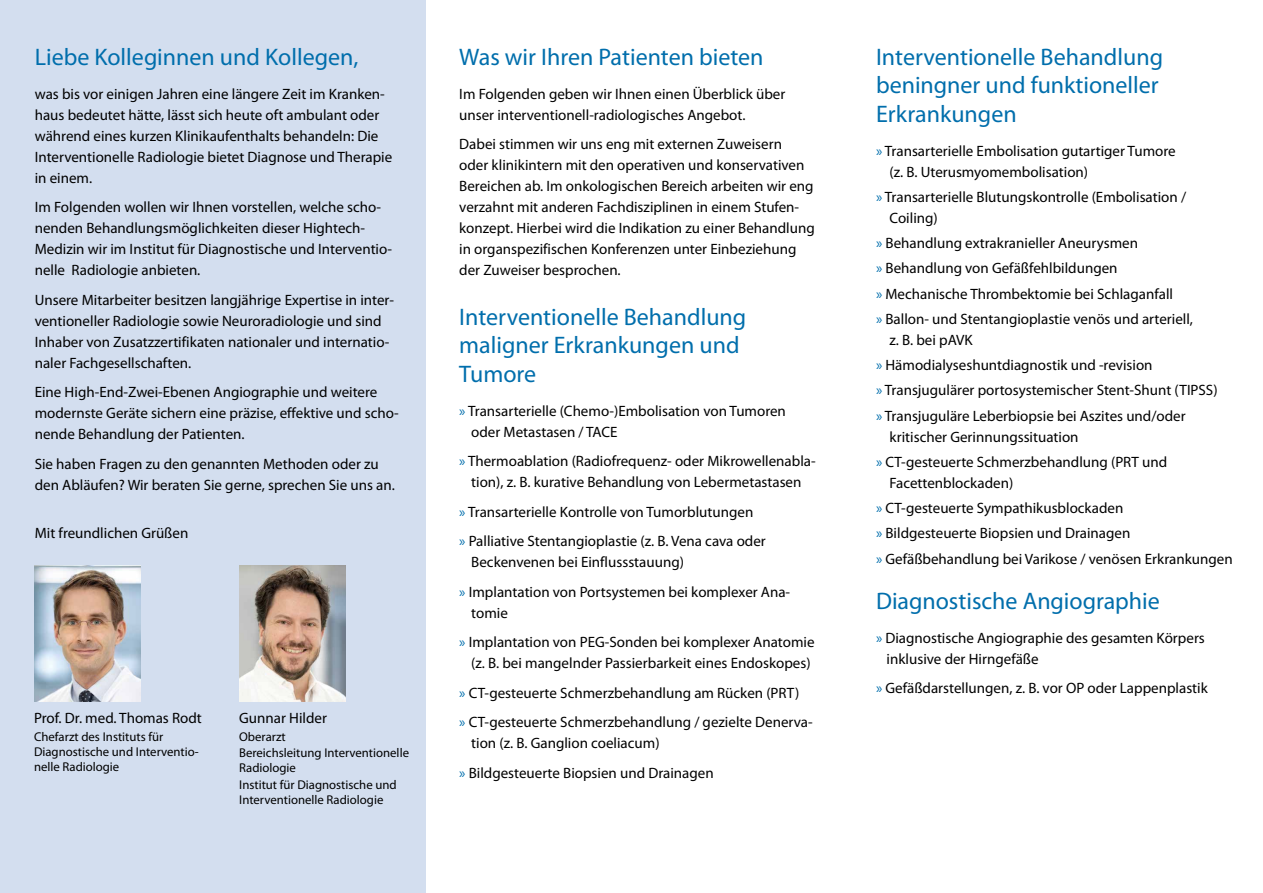
<style>
.page{position:relative;width:1263px;height:893px;background:#fff}
.page>*{position:absolute;margin:0;border:0;box-sizing:border-box;transform-origin:0 0}
.t1{font:24px/28.5px "Myriad Pro";color:#006eac}
.t2{font:15px/21px "Myriad Pro";color:#000}
.t3{font:12.75px/15px "Myriad Pro";color:#000}
.s1{color:#006eac}
</style>
<div class="page">
<div style="left:0;top:0;width:425px;height:893px;background:#d3deef"></div>
<img style="left:34px;top:566px;width:106px;height:136px">
<img style="left:239px;top:566px;width:106px;height:136px">
<h1 class="t1" style="left:35px;top:42px;width:325px">Liebe Kolleginnen und Kollegen,</h1>
<p class="t2" style="left:35px;top:83px;width:359px">was bis vor einigen Jahren eine längere Zeit im Kranken&shy;haus bedeutet hätte, lässt sich heute oft ambulant oder während eines kurzen Klinikaufenthalts behandeln: Die Interventionelle Radiologie bietet Diagnose und Therapie in einem.</p>
<p class="t2" style="left:35px;top:196px;width:359px">Im Folgenden wollen wir Ihnen vorstellen, welche scho&shy;nenden Behandlungsmöglichkeiten dieser Hightech-Medizin wir im Institut für Diagnostische und Interventio&shy;nelle Radiologie anbieten.</p>
<p class="t2" style="left:35px;top:289px;width:361px">Unsere Mitarbeiter besitzen langjährige Expertise in inter&shy;ventioneller Radiologie sowie Neuroradiologie und sind Inhaber von Zusatzzertifikaten nationaler und internatio&shy;naler Fachgesellschaften.</p>
<p class="t2" style="left:35px;top:381px;width:366px">Eine High-End-Zwei-Ebenen Angiographie und weitere modernste Geräte sichern eine präzise, effektive und scho&shy;nende Behandlung der Patienten.</p>
<p class="t2" style="left:35px;top:453px;width:362px">Sie haben Fragen zu den genannten Methoden oder zu den Abläufen? Wir beraten Sie gerne, sprechen Sie uns an.</p>
<p class="t2" style="left:35px;top:522px;width:155px">Mit freundlichen Grüßen</p>
<p class="t2" style="left:34px;top:707px;width:169px">Prof. Dr. med. Thomas Rodt</p>
<p class="t3" style="left:34px;top:729px;width:166px">Chefarzt des Instituts für<br>Diagnostische und Interventio&shy;nelle Radiologie</p>
<p class="t2" style="left:239px;top:707px;width:89px">Gunnar Hilder</p>
<p class="t3" style="left:239px;top:728px;width:171px;line-height:16.5px">Oberarzt<br>Bereichsleitung Interventionelle</p>
<p class="t3" style="left:239px;top:759px;width:159px;line-height:16.5px">Radiologie<br>Institut für Diagnostische und</p>
<p class="t3" style="left:239px;top:792px;width:146px">Interventionelle Radiologie</p>
<h1 class="t1" style="left:459px;top:42px;width:306px">Was wir Ihren Patienten bieten</h1>
<p class="t2" style="left:459px;top:83px;width:328px">Im Folgenden geben wir Ihnen einen Überblick über unser interventionell-radiologisches Angebot.</p>
<p class="t2" style="left:459px;top:133px;width:357px">Dabei stimmen wir uns eng mit externen Zuweisern oder klinikintern mit den operativen und konservativen Bereichen ab. Im onkologischen Bereich arbeiten wir eng verzahnt mit anderen Fachdisziplinen in einem Stufen&shy;konzept. Hierbei wird die Indikation zu einer Behandlung in organspezifischen Konferenzen unter Einbeziehung der Zuweiser besprochen.</p>
<h1 class="t1" style="left:459px;top:302px;width:289px">Interventionelle Behandlung maligner Erkrankungen und<br>Tumore</h1>
<p class="t2" style="left:471px;top:400px;width:316px;text-indent:-12px"><span class="s1">»</span> Transarterielle (Chemo-)Embolisation von Tumoren oder Metastasen / TACE</p>
<p class="t2" style="left:459px;top:450px;width:358px;text-align:center"><span class="s1">»</span> Thermoablation (Radiofrequenz- oder Mikrowellenabla&shy;tion), z. B. kurative Behandlung von Lebermetastasen</p>
<p class="t2" style="left:459px;top:497px;width:308px;line-height:29.5px"><span class="s1">»</span> Transarterielle Kontrolle von Tumorblutungen<br><span class="s1">»</span> Palliative Stentangioplastie (z. B. Vena cava oder</p>
<p class="t2" style="left:459px;top:547px;width:332px;line-height:29.5px;text-indent:12px">Beckenvenen bei Einflussstauung)<br><span class="s1">»</span> Implantation von Portsystemen bei komplexer Ana-</p>
<p class="t2" style="left:459px;top:598px;width:357px;line-height:29.5px;text-indent:12px">tomie<br><span class="s1">»</span> Implantation von PEG-Sonden bei komplexer Anatomie</p>
<p class="t2" style="left:459px;top:648px;width:355px;line-height:29.5px;text-indent:12px">(z. B. bei mangelnder Passierbarkeit eines Endoskopes) <span class="s1">»</span> CT-gesteuerte Schmerzbehandlung am Rücken (PRT)<br><span class="s1">»</span> CT-gesteuerte Schmerzbehandlung / gezielte Denerva-</p>
<p class="t2" style="left:459px;top:728px;width:256px;line-height:29.5px;text-indent:12px">tion (z. B. Ganglion coeliacum)<br><span class="s1">»</span> Bildgesteuerte Biopsien und Drainagen</p>
<h1 class="t1" style="left:876px;top:42px;width:289px">Interventionelle Behandlung beningner und funktioneller<br>Erkrankungen</h1>
<p class="t2" style="left:889px;top:140px;width:288px;text-indent:-14px"><span class="s1">»</span> Transarterielle Embolisation gutartiger Tumore (z. B. Uterusmyomembolisation)</p>
<p class="t2" style="left:889px;top:186px;width:298px;text-indent:-14px"><span class="s1">»</span> Transarterielle Blutungskontrolle (Embolisation /<br>Coiling)</p>
<p class="t2" style="left:876px;top:230px;width:318px;line-height:25.2px"><span class="s1">»</span> Behandlung extrakranieller Aneurysmen<br><span class="s1">»</span> Behandlung von Gefäßfehlbildungen<br><span class="s1">»</span> Mechanische Thrombektomie bei Schlaganfall<br><span class="s1">»</span> Ballon- und Stentangioplastie venös und arteriell,</p>
<p class="t2" style="left:876px;top:327px;width:343px;line-height:25.2px;text-indent:14px">z. B. bei pAVK<br><span class="s1">»</span> Hämodialyseshuntdiagnostik und -revision<br><span class="s1">»</span> Transjugulärer portosystemischer Stent-Shunt (TIPSS) <span class="s1">»</span> Transjuguläre Leberbiopsie bei Aszites und/oder</p>
<p class="t2" style="left:876px;top:424px;width:293px;line-height:25.2px;text-indent:14px">kritischer Gerinnungssituation<br><span class="s1">»</span> CT-gesteuerte Schmerzbehandlung (PRT und</p>
<p class="t2" style="left:876px;top:470px;width:358px;line-height:25.2px;text-indent:14px">Facettenblockaden)<br><span class="s1">»</span> CT-gesteuerte Sympathikusblockaden<br><span class="s1">»</span> Bildgesteuerte Biopsien und Drainagen<br><span class="s1">»</span> Gefäßbehandlung bei Varikose / venösen Erkrankungen</p>
<h1 class="t1" style="left:876px;top:586px;width:285px">Diagnostische Angiographie</h1>
<p class="t2" style="left:886px;top:627px;width:320px;text-indent:-10px"><span class="s1">»</span> Diagnostische Angiographie des gesamten Körpers inklusive der Hirngefäße</p>
<p class="t2" style="left:876px;top:678px;width:333px"><span class="s1">»</span> Gefäßdarstellungen, z. B. vor OP oder Lappenplastik</p>
</div>
